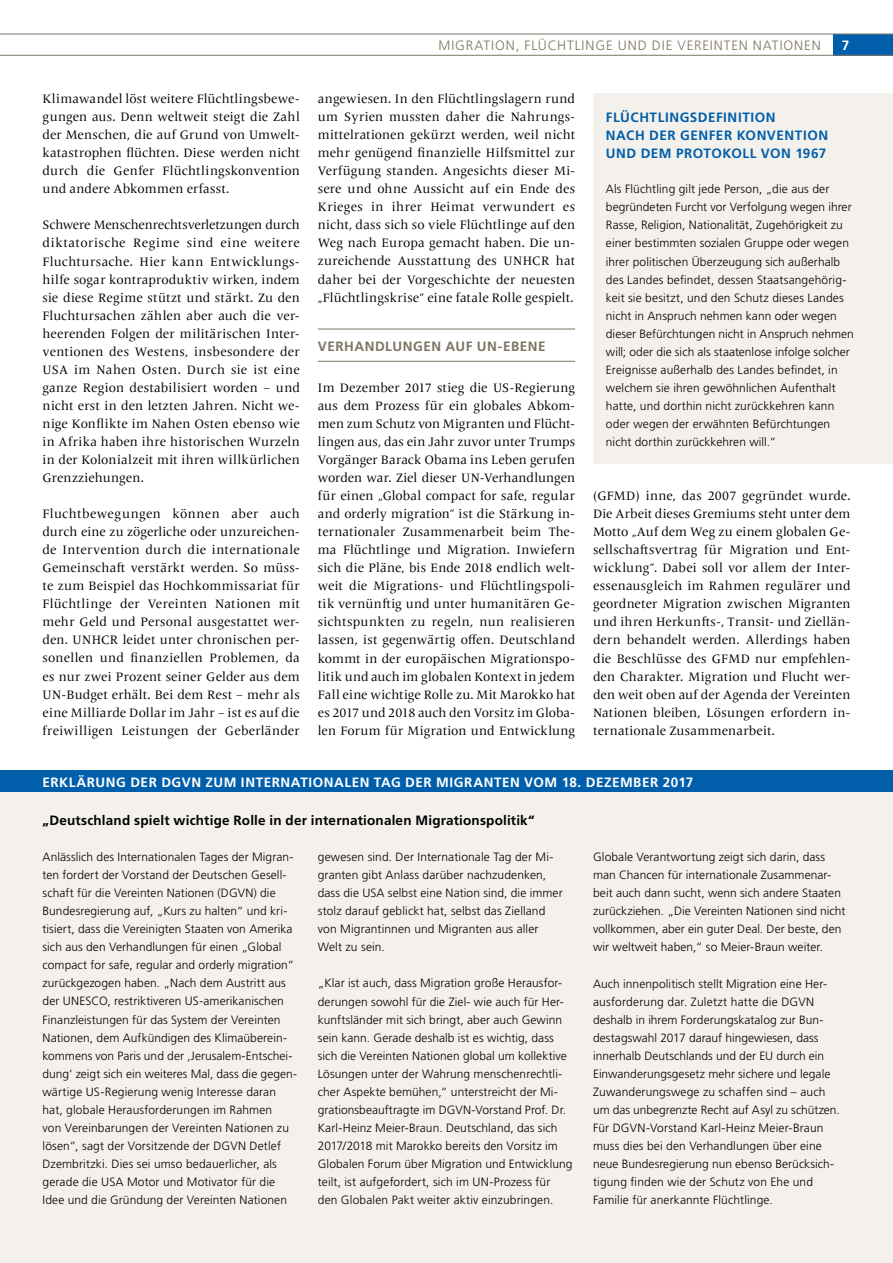
<style>
.page{position:relative;width:893px;height:1263px;background:#fff}
.page>*{position:absolute;margin:0;border:0;box-sizing:border-box;transform-origin:0 0}
.t1{font:700 13.5px "Frutiger LT Std";letter-spacing:.015em;color:#000}
.t2{font:700 13.5px "Frutiger LT Std";letter-spacing:.04em;color:#fff}
.t3{font:700 13.5px/18px "Frutiger LT Std";letter-spacing:.04em;color:#005eaa}
.t4{font:300 13.5px "Frutiger LT Std";letter-spacing:.07em;color:#7d7564}
.t5{font:700 13.5px "Frutiger LT Std";letter-spacing:.04em;color:#7d7564}
.t6{font:12.75px/18px "Frutiger Serif LT Pro";letter-spacing:.01em;color:#000;text-align:justify}
.t7{font:300 12px/18px "Frutiger LT Std";letter-spacing:.005em;color:#000}
</style>
<div class="page">
<div style="left:833px;top:34px;width:60px;height:21px;background:#005eaa"></div>
<hr style="left:0;top:34px;width:833px;height:1px;background:#7d7564">
<hr style="left:833px;top:34px;width:60px;height:1px;background:#7d7564">
<hr style="left:0;top:55px;width:833px;height:1px;background:#7d7564">
<hr style="left:833px;top:55px;width:60px;height:1px;background:#7d7564">
<hr style="left:318px;top:329px;width:257px;height:1px;background:#7d7564">
<hr style="left:318px;top:361px;width:257px;height:1px;background:#7d7564">
<div style="left:593px;top:94px;width:300px;height:370px;background:#f4f1ed"></div>
<div style="left:0;top:792px;width:893px;height:471px;background:#f4f1ed"></div>
<div style="left:0;top:771px;width:893px;height:21px;background:#005eaa"></div>
<p class="t6" style="left:43px;top:90px;width:259px">Klimawandel löst weitere Flüchtlingsbewe&shy;gungen aus. Denn weltweit steigt die Zahl der Menschen, die auf Grund von Umwelt&shy;katastrophen flüchten. Diese werden nicht durch die Genfer Flüchtlingskonvention und andere Abkommen erfasst.</p>
<p class="t6" style="left:43px;top:216px;width:259px">Schwere Menschenrechtsverletzungen durch diktatorische Regime sind eine weitere Fluchtursache. Hier kann Entwicklungs&shy;hilfe sogar kontraproduktiv wirken, indem sie diese Regime stützt und stärkt. Zu den Fluchtursachen zählen aber auch die ver&shy;heerenden Folgen der militärischen Inter&shy;ventionen des Westens, insbesondere der USA im Nahen Osten. Durch sie ist eine ganze Region destabilisiert worden – und nicht erst in den letzten Jahren. Nicht we&shy;nige Konflikte im Nahen Osten ebenso wie in Afrika haben ihre historischen Wurzeln in der Kolonialzeit mit ihren willkürlichen Grenzziehungen.</p>
<p class="t6" style="left:43px;top:505px;width:259px">Fluchtbewegungen können aber auch durch eine zu zögerliche oder unzureichen&shy;de Intervention durch die internationale Gemeinschaft verstärkt werden. So müss&shy;te zum Beispiel das Hochkommissariat für Flüchtlinge der Vereinten Nationen mit mehr Geld und Personal ausgestattet wer&shy;den. UNHCR leidet unter chronischen per&shy;sonellen und finanziellen Problemen, da es nur zwei Prozent seiner Gelder aus dem UN-Budget erhält. Bei dem Rest – mehr als eine Milliarde Dollar im Jahr – ist es auf die freiwilligen Leistungen der Geberländer</p>
<p class="t4" style="left:438px;top:37px;width:21px">Migrati</p>
<p class="t4" style="left:495px;top:37px;width:62px">on, Flücht</p>
<p class="t4" style="left:575px;top:37px;width:16px">linge</p>
<p class="t4" style="left:618px;top:37px;width:10px">und</p>
<p class="t4" style="left:652px;top:37px;width:8px">die</p>
<p class="t4" style="left:678px;top:37px;width:18px">Vereinten</p>
<p class="t4" style="left:753px;top:37px;width:51px">Nationen</p>
<p class="t2" style="left:842px;top:37px;width:9px">7</p>
<p class="t6" style="left:318px;top:90px;width:259px">angewiesen. In den Flüchtlingslagern rund um Syrien mussten daher die Nahrungs&shy;mittelrationen gekürzt werden, weil nicht mehr genügend finanzielle Hilfsmittel zur Verfügung standen. Angesichts dieser Mi&shy;sere und ohne Aussicht auf ein Ende des Krieges in ihrer Heimat verwundert es nicht, dass sich so viele Flüchtlinge auf den Weg nach Europa gemacht haben. Die un&shy;zureichende Ausstattung des UNHCR hat daher bei der Vorgeschichte der neuesten „Flüchtlingskrise“ eine fatale Rolle gespielt.</p>
<p class="t5" style="left:318px;top:339px;width:227px">VERHANDLUNGEN AUF UN-EBENE</p>
<p class="t6" style="left:318px;top:379px;width:259px">Im Dezember 2017 stieg die US-Regierung aus dem Prozess für ein globales Abkom&shy;men zum Schutz von Migranten und Flücht&shy;lingen aus, das ein Jahr zuvor unter Trumps Vorgänger Barack Obama ins Leben gerufen worden war. Ziel dieser UN-Verhandlungen für einen „Global compact for safe, regular and orderly migration“ ist die Stärkung in&shy;ternationaler Zusammenarbeit beim The&shy;ma Flüchtlinge und Migration. Inwiefern sich die Pläne, bis Ende 2018 endlich welt&shy;weit die Migrations- und Flüchtlingspoli&shy;tik vernünftig und unter humanitären Ge&shy;sichtspunkten zu regeln, nun realisieren lassen, ist gegenwärtig offen. Deutschland kommt in der europäischen Migrationspo&shy;litik und auch im globalen Kontext in jedem Fall eine wichtige Rolle zu. Mit Marokko hat es 2017 und 2018 auch den Vorsitz im Globa&shy;len Forum für Migration und Entwicklung</p>
<p class="t3" style="left:606px;top:109px;width:224px">FLÜCHTLINGSDEFINITION<br>NACH DER GENFER KONVENTION<br>UND DEM PROTOKOLL VON 1967</p>
<p class="t7" style="left:606px;top:180px;width:249px">Als Flüchtling gilt jede Person, „die aus der begründeten Furcht vor Verfolgung wegen ihrer Rasse, Religion, Nationalität, Zugehörigkeit zu einer bestimmten sozialen Gruppe oder wegen ihrer politischen Ü berzeugung sich außerhalb des Landes befindet, dessen Staatsangehörig&shy;keit sie besitzt, und den Schutz dieses Landes nicht in Anspruch nehmen kann oder wegen dieser Befürchtungen nicht in Anspruch nehmen will; oder die sich als staatenlose infolge solcher Ereignisse außerhalb des Landes befindet, in welchem sie ihren gewöhnlichen Aufenthalt hatte, und dorthin nicht zurückkehren kann oder wegen der erwähnten Befürchtungen nicht dorthin zurückkehren will.“</p>
<p class="t6" style="left:593px;top:487px;width:259px;text-align:left">(GFMD) inne, das 2007 gegründet wurde.<br>Die Arbeit dieses Gremiums steht unter dem Motto „Auf dem Weg zu einem globalen Ge&shy;sellschaftsvertrag für Migration und Ent&shy;wicklung“. Dabei soll vor allem der Inter&shy;essenausgleich im Rahmen regulärer und geordneter Migration zwischen Migranten und ihren Herkunfts-, Transit- und Ziellän&shy;dern behandelt werden. Allerdings haben die Beschlüsse des GFMD nur empfehlen&shy;den Charakter. Migration und Flucht wer&shy;den weit oben auf der Agenda der Vereinten Nationen bleiben, Lösungen erfordern in&shy;ternationale Zusammenarbeit.</p>
<p class="t2" style="left:43px;top:774px;width:652px">ERKLÄRUNG DER DGVN ZUM INTERNATIONALEN TAG DER MIGRANTEN VOM 18. DEZEM BER 2017</p>
<p class="t1" style="left:43px;top:812px;width:494px">„DEUTSCHLAND SPIELT WICHTIGE ROLLE IN DER INTERNATIONALEN MIGRATIONSPOLITIK“</p>
<p class="t7" style="left:43px;top:848px;width:256px">Anlässlich des Internationalen Tages der Migran&shy;ten fordert der Vorstand der Deutschen Gesell&shy;schaft für die Vereinten Nationen (DGVN) die Bundesregierung auf, „Kurs zu halten“ und kri&shy;tisiert, dass die Vereinigten Staaten von Amerika sich aus den Verhandlungen für einen „Global compact for safe, regular and orderly migration“ zurückgezogen haben. „Nach dem Austritt aus der UNESCO, restriktiveren US-amerikanischen Finanzleistungen für das System der Vereinten Nationen, dem Aufkündigen des Klimaüberein&shy;kommens von Paris und der ‚Jerusalem-Entschei&shy;dung‘ zeigt sich ein weiteres Mal, dass die gegen&shy;wärtige US-Regierung wenig Interesse daran hat, globale Herausforderungen im Rahmen<br>von Vereinbarungen der Vereinten Nationen zu lösen“, sagt der Vorsitzende der DGVN Detlef Dzembritzki. Dies sei umso bedauerlicher, als gerade die USA Motor und Motivator für die Idee und die Gründung der Vereinten Nationen</p>
<p class="t7" style="left:318px;top:848px;width:246px">gewesen sind. Der Internationale Tag der Mi&shy;granten gibt Anlass darüber nachzudenken, dass die USA selbst eine Nation sind, die immer stolz darauf geblickt hat, selbst das Zielland von Migrantinnen und Migranten aus aller Welt zu sein.</p>
<p class="t7" style="left:318px;top:974px;width:256px">„Klar ist auch, dass Migration große Herausfor&shy;derungen sowohl für die Ziel- wie auch für Her&shy;kunftsländer mit sich bringt, aber auch Gewinn sein kann. Gerade deshalb ist es wichtig, dass sich die Vereinten Nationen global um kollektive Lösungen unter der Wahrung menschenrechtli&shy;cher Aspekte bemühen,“ unterstreicht der Mi-- grationsbeauftragte im DGVN-Vorstand Prof. Dr.<br>Karl-Heinz Meier-Braun. Deutschland, das sich 2017/2018 mit Marokko bereits den Vorsitz im Globalen Forum über Migration und Entwicklung teilt, ist aufgefordert, sich im UN-Prozess für den Globalen Pakt weiter aktiv einzubringen.</p>
<p class="t7" style="left:593px;top:848px;width:254px">Globale Verantwortung zeigt sich darin, dass man Chancen für internationale Zusammenar&shy;beit auch dann sucht, wenn sich andere Staaten zurückziehen. „Die Vereinten Nationen sind nicht vollkommen, aber ein guter Deal. Der beste, den wir weltweit haben,“ so Meier-Braun weiter.</p>
<p class="t7" style="left:593px;top:974px;width:248px">Auch innenpolitisch stellt Migration eine Her&shy;ausforderung dar. Zuletzt hatte die DGVN deshalb in ihrem Forderungskatalog zur Bun&shy;destagswahl 2017 darauf hingewiesen, dass innerhalb Deutschlands und der EU durch ein Einwanderungsgesetz mehr sichere und legale Zuwanderungswege zu schaffen sind – auch um das unbegrenzte Recht auf Asyl zu schützen.<br>Für DGVN-Vorstand Karl-Heinz Meier-Braun muss dies bei den Verhandlungen über eine neue Bundesregierung nun ebenso Berücksich&shy;tigung finden wie der Schutz von Ehe und Familie für anerkannte Flüchtlinge.</p>
</div>
